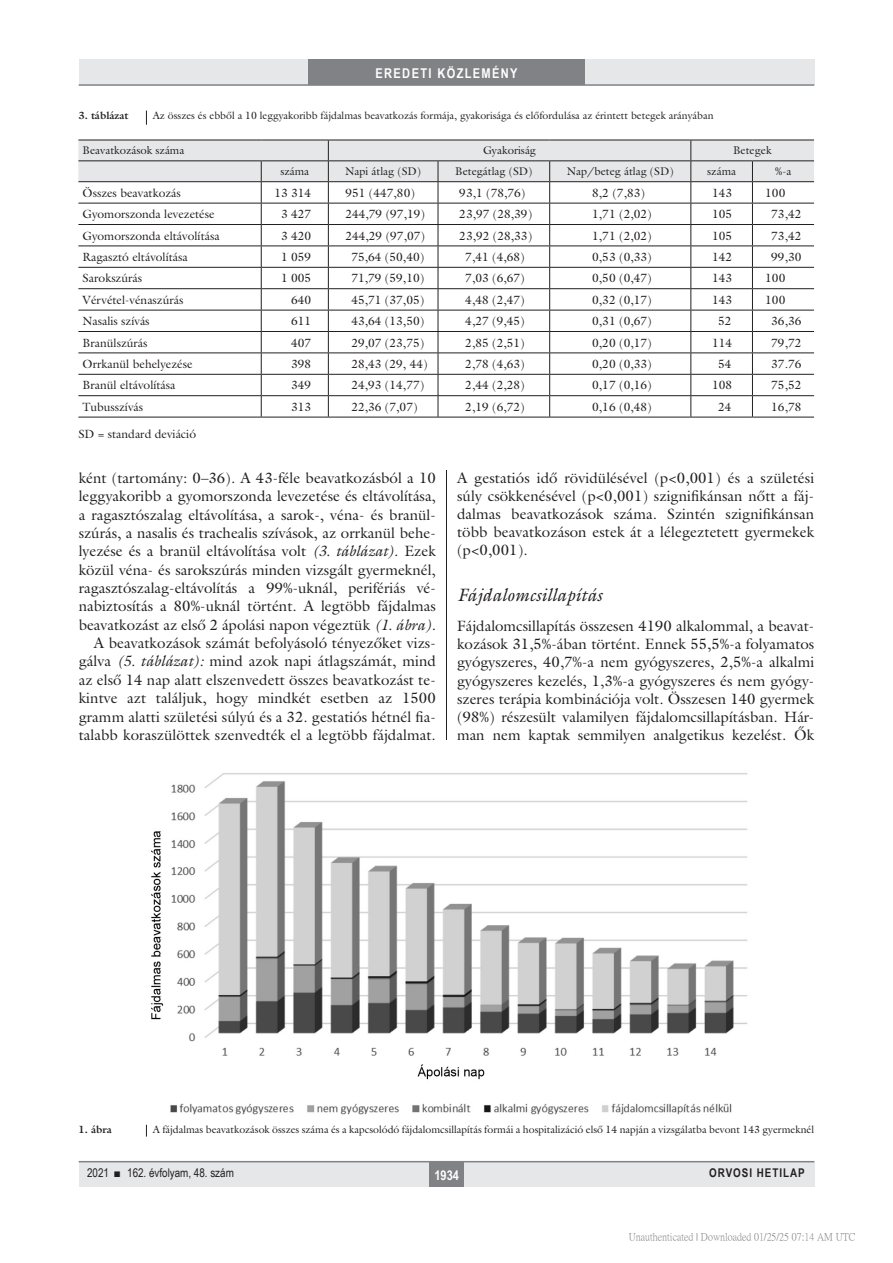
<style>
.page{position:relative;width:893px;height:1263px;background:#fff}
.page>*{position:absolute;margin:0;border:0;box-sizing:border-box;transform-origin:0 0}
.alcimkurziv{font:italic 18px "Galliard Reg";color:#231f20}
.Body_tompa{font:15px/18.3px "Galliard Reg";color:#231f20;text-align:justify}
.Body_Text{font:15px/18.3px "Galliard Reg";letter-spacing:.005em;color:#231f20;text-align:justify}
.t1{font:700 13.5px "Arial Narrow";letter-spacing:.1em;color:#fff}
.tabla{font:12px "Galliard Reg";color:#231f20}
.t2{font:12px "Arial Narrow";color:#231f20}
.tompa_8_10{font:12px "Galliard Reg";color:#231f20}
.t3{font:700 12px "Arial Narrow";letter-spacing:.08em;color:#231f20}
.tablafej{font:11.25px "Galliard Reg";color:#231f20}
.kepalairas2{font:10.5px "Galliard Reg";color:#231f20}
.t4{font:10.5px "P Ming Li U";color:rgb(0 0 0/.5)}
.kepalairas1{font:700 10.5px "Galliard Reg";color:#231f20}
.s1{font-style:italic}
</style>
<div class="page">
<div style="left:79px;top:1161px;width:735px;height:25px;background:#e6e7e9"></div>
<hr style="left:79px;top:1161px;width:735px;height:1px;background:#808285">
<div style="left:430px;top:1161px;width:34px;height:25px;background:#808285"></div>
<div style="left:79px;top:60px;width:735px;height:25px;background:#e6e7e9"></div>
<div style="left:308px;top:60px;width:277px;height:25px;background:#808285"></div>
<hr style="left:79px;top:84px;width:735px;height:2px;background:#808285">
<hr style="left:446px;top:111px;width:1px;height:1026px;background:#231f20">
<div style="left:78px;top:740px;width:736px;height:385px;background:#fff"></div>
<img style="left:151px;top:773px;width:597px;height:342px">
<div style="left:78px;top:111px;width:736px;height:359px;background:#fff"></div>
<svg style="left:146px;top:111px;width:1px;height:14px"></svg>
<hr style="left:78px;top:417px;width:183px;height:1px;background:#231f20">
<hr style="left:261px;top:417px;width:67px;height:1px;background:#231f20">
<hr style="left:328px;top:417px;width:110px;height:1px;background:#231f20">
<hr style="left:438px;top:417px;width:112px;height:1px;background:#231f20">
<hr style="left:550px;top:417px;width:141px;height:1px;background:#231f20">
<hr style="left:691px;top:417px;width:61px;height:1px;background:#231f20">
<hr style="left:752px;top:417px;width:62px;height:1px;background:#231f20">
<svg style="left:78px;top:140px;width:736px;height:277px"></svg>
<div style="left:78px;top:1125px;width:736px;height:12px;background:#fff"></div>
<p class="t1" style="left:375px;top:63px;width:144px">EREDETI KÖZLEMÉNY</p>
<p class="kepalairas1" style="left:78px;top:109px;width:52px">3. táblázat</p>
<p class="kepalairas2" style="left:153px;top:109px;width:562px">Az összes és ebből a 10 leggyakoribb fájdalmas beavatkozás formája, gyakorisága és előfordulása az érintett betegek arányában</p>
<p class="tablafej" style="left:83px;top:144px;width:103px">Beavatkozások száma</p>
<p class="tablafej" style="left:483px;top:144px;width:54px">Gyakoriság</p>
<p class="tablafej" style="left:733px;top:144px;width:40px">Betegek</p>
<p class="tablafej" style="left:280px;top:164px;width:30px">száma</p>
<p class="tablafej" style="left:345px;top:164px;width:77px">Napi átlag (SD)</p>
<p class="tablafej" style="left:455px;top:164px;width:79px">Betegátlag (SD)</p>
<p class="tablafej" style="left:567px;top:164px;width:108px">Nap/beteg átlag (SD)</p>
<p class="tablafej" style="left:707px;top:164px;width:30px">száma</p>
<p class="tablafej" style="left:775px;top:164px;width:18px">%-a</p>
<p class="tabla" style="left:83px;top:185px;width:100px">Összes beavatkozás</p>
<p class="tabla" style="left:274px;top:185px;width:38px">13 314</p>
<p class="tabla" style="left:345px;top:185px;width:71px">951 (447,80)</p>
<p class="tabla" style="left:459px;top:185px;width:68px">93,1 (78,76)</p>
<p class="tabla" style="left:592px;top:185px;width:54px">8,2 (7,83)</p>
<p class="tabla" style="left:712px;top:185px;width:22px">143</p>
<p class="tabla" style="left:765px;top:185px;width:22px">100</p>
<p class="tabla" style="left:83px;top:207px;width:133px">Gyomorszonda levezetése</p>
<p class="tabla" style="left:281px;top:207px;width:32px">3 427</p>
<p class="tabla" style="left:345px;top:207px;width:81px">244,79 (97,19)</p>
<p class="tabla" style="left:459px;top:207px;width:74px">23,97 (28,39)</p>
<p class="tabla" style="left:592px;top:207px;width:61px">1,71 (2,02)</p>
<p class="tabla" style="left:712px;top:207px;width:22px">105</p>
<p class="tabla" style="left:771px;top:207px;width:32px">73,42</p>
<p class="tabla" style="left:83px;top:228px;width:139px">Gyomorszonda eltávolítása</p>
<p class="tabla" style="left:281px;top:228px;width:32px">3 420</p>
<p class="tabla" style="left:345px;top:228px;width:81px">244,29 (97,07)</p>
<p class="tabla" style="left:459px;top:228px;width:74px">23,92 (28,33)</p>
<p class="tabla" style="left:592px;top:228px;width:61px">1,71 (2,02)</p>
<p class="tabla" style="left:712px;top:228px;width:22px">105</p>
<p class="tabla" style="left:771px;top:228px;width:32px">73,42</p>
<p class="tabla" style="left:83px;top:249px;width:107px">Ragasztó eltávolítása</p>
<p class="tabla" style="left:281px;top:249px;width:32px">1 059</p>
<p class="tabla" style="left:351px;top:249px;width:74px">75,64 (50,40)</p>
<p class="tabla" style="left:465px;top:249px;width:61px">7,41 (4,68)</p>
<p class="tabla" style="left:592px;top:249px;width:61px">0,53 (0,33)</p>
<p class="tabla" style="left:712px;top:249px;width:22px">142</p>
<p class="tabla" style="left:771px;top:249px;width:32px">99,30</p>
<p class="tabla" style="left:83px;top:271px;width:61px">Sarokszúrás</p>
<p class="tabla" style="left:281px;top:271px;width:32px">1 005</p>
<p class="tabla" style="left:351px;top:271px;width:74px">71,79 (59,10)</p>
<p class="tabla" style="left:465px;top:271px;width:61px">7,03 (6,67)</p>
<p class="tabla" style="left:592px;top:271px;width:61px">0,50 (0,47)</p>
<p class="tabla" style="left:712px;top:271px;width:22px">143</p>
<p class="tabla" style="left:765px;top:271px;width:22px">100</p>
<p class="tabla" style="left:83px;top:292px;width:102px">Vérvétel-vénaszúrás</p>
<p class="tabla" style="left:291px;top:292px;width:22px">640</p>
<p class="tabla" style="left:351px;top:292px;width:74px">45,71 (37,05)</p>
<p class="tabla" style="left:465px;top:292px;width:61px">4,48 (2,47)</p>
<p class="tabla" style="left:592px;top:292px;width:61px">0,32 (0,17)</p>
<p class="tabla" style="left:712px;top:292px;width:22px">143</p>
<p class="tabla" style="left:765px;top:292px;width:22px">100</p>
<p class="tabla" style="left:83px;top:313px;width:68px">Nasalis szívás</p>
<p class="tabla" style="left:291px;top:313px;width:22px">611</p>
<p class="tabla" style="left:351px;top:313px;width:74px">43,64 (13,50)</p>
<p class="tabla" style="left:465px;top:313px;width:61px">4,27 (9,45)</p>
<p class="tabla" style="left:592px;top:313px;width:61px">0,31 (0,67)</p>
<p class="tabla" style="left:718px;top:313px;width:15px">52</p>
<p class="tabla" style="left:771px;top:313px;width:32px">36,36</p>
<p class="tabla" style="left:83px;top:335px;width:66px">Branülszúrás</p>
<p class="tabla" style="left:291px;top:335px;width:22px">407</p>
<p class="tabla" style="left:351px;top:335px;width:74px">29,07 (23,75)</p>
<p class="tabla" style="left:465px;top:335px;width:61px">2,85 (2,51)</p>
<p class="tabla" style="left:592px;top:335px;width:61px">0,20 (0,17)</p>
<p class="tabla" style="left:712px;top:335px;width:22px">114</p>
<p class="tabla" style="left:771px;top:335px;width:32px">79,72</p>
<p class="tabla" style="left:83px;top:356px;width:111px">Orrkanül behelyezése</p>
<p class="tabla" style="left:291px;top:356px;width:22px">398</p>
<p class="tabla" style="left:351px;top:356px;width:78px">28,43 (29, 44)</p>
<p class="tabla" style="left:465px;top:356px;width:61px">2,78 (4,63)</p>
<p class="tabla" style="left:592px;top:356px;width:61px">0,20 (0,33)</p>
<p class="tabla" style="left:718px;top:356px;width:15px">54</p>
<p class="tabla" style="left:771px;top:356px;width:32px">37.76</p>
<p class="tabla" style="left:83px;top:378px;width:94px">Branül eltávolítása</p>
<p class="tabla" style="left:291px;top:378px;width:22px">349</p>
<p class="tabla" style="left:351px;top:378px;width:74px">24,93 (14,77)</p>
<p class="tabla" style="left:465px;top:378px;width:61px">2,44 (2,28)</p>
<p class="tabla" style="left:592px;top:378px;width:61px">0,17 (0,16)</p>
<p class="tabla" style="left:712px;top:378px;width:22px">108</p>
<p class="tabla" style="left:771px;top:378px;width:32px">75,52</p>
<p class="tabla" style="left:83px;top:399px;width:62px">Tubusszívás</p>
<p class="tabla" style="left:291px;top:399px;width:22px">313</p>
<p class="tabla" style="left:351px;top:399px;width:68px">22,36 (7,07)</p>
<p class="tabla" style="left:465px;top:399px;width:61px">2,19 (6,72)</p>
<p class="tabla" style="left:592px;top:399px;width:61px">0,16 (0,48)</p>
<p class="tabla" style="left:718px;top:399px;width:15px">24</p>
<p class="tabla" style="left:771px;top:399px;width:32px">16,78</p>
<p class="tompa_8_10" style="left:78px;top:427px;width:119px">SD = standard deviáció</p>
<p class="Body_tompa" style="left:79px;top:468px;width:359px">ként (tartomány: 0–36). A 43-féle beavatkozásból a 10 leggyakoribb a gyomorszonda levezetése és eltávolítása, a ragasztószalag eltávolítása, a sarok-, véna- és branül&shy;szúrás, a nasalis és trachealis szívások, az orrkanül behe&shy;lyezése és a branül eltávolítása volt <span class="s1">(3. táblázat)</span>. Ezek közül véna- és sarokszúrás minden vizsgált gyermeknél, ragasztószalag-eltávolítás a 99%-uknál, perifériás vé&shy;nabiztosítás a 80%-uknál történt. A legtöbb fájdalmas beavatkozást az első 2 ápolási napon végeztük <span class="s1">(1. ábra)</span>.</p>
<p class="Body_Text" style="left:79px;top:634px;width:359px;text-indent:15px">A beavatkozások számát befolyásoló tényezőket vizs&shy;gálva <span class="s1">(5. táblázat):</span> mind azok napi átlagszámát, mind az első 14 nap alatt elszenvedett összes beavatkozást te&shy;kintve azt találjuk, hogy mindkét esetben az 1500 gramm alatti születési súlyú és a 32. gestatiós hétnél fia&shy;talabb koraszülöttek szenvedték el a legtöbb fájdalmat.</p>
<p class="Body_Text" style="left:457px;top:468px;width:359px">A gestatiós idő rövidülésével (p&lt;0,001) és a születési súly csökkenésével (p&lt;0,001) szignifikánsan nőtt a fáj&shy;dalmas beavatkozások száma. Szintén szignifikánsan több beavatkozáson estek át a lélegeztetett gyermekek (p&lt;0,001).</p>
<p class="alcimkurziv" style="left:457px;top:584px;width:146px">Fájdalomcsillapítás</p>
<p class="Body_tompa" style="left:457px;top:617px;width:359px">Fájdalomcsillapítás összesen 4190 alkalommal, a beavat&shy;kozások 31,5%-ában történt. Ennek 55,5%-a folyamatos gyógyszeres, 40,7%-a nem gyógyszeres, 2,5%-a alkalmi gyógyszeres kezelés, 1,3%-a gyógyszeres és nem gyógy&shy;szeres terápia kombinációja volt. Összesen 140 gyermek (98%) részesült valamilyen fájdalomcsillapításban. Hár&shy;man nem kaptak semmilyen analgetikus kezelést. Ők</p>
<p class="kepalairas1" style="left:78px;top:1123px;width:35px">1. ábra</p>
<p class="kepalairas2" style="left:153px;top:1123px;width:663px">A fájdalmas beavatkozások összes száma és a kapcsolódó fájdalomcsillapítás formái a hospitalizáció első 14 napján a vizsgálatba bevont 143 gyermeknél</p>
<p class="t2" style="left:87px;top:1164px;width:148px">2021 ■ 162. évfolyam, 48. szám</p>
<p class="t1" style="left:434px;top:1165px;width:26px">1934</p>
<p class="t3" style="left:709px;top:1164px;width:97px">ORVOSI HETILAP</p>
<p class="t4" style="left:629px;top:1232px;width:228px">Unauthenticated | Downloaded 01/25/25 07:14 AM UTC</p>
</div>
